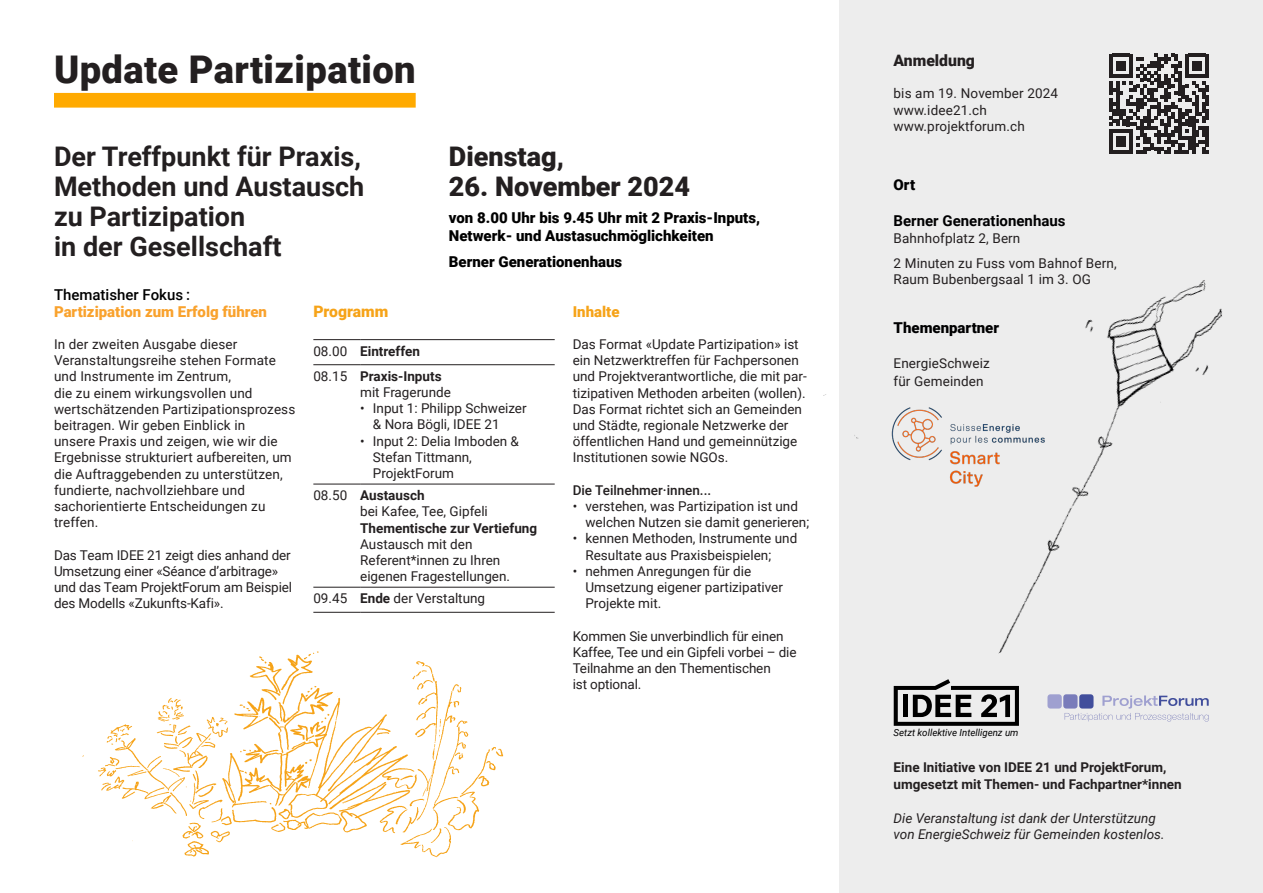
<style>
.page{position:relative;width:1263px;height:893px;background:#fff}
.page>*{position:absolute;margin:0;border:0;box-sizing:border-box;transform-origin:0 0}
.t1{font:900 38.25px "Roboto";letter-spacing:.01em;color:#231f20}
.t2{font:700 27px/30px "Roboto";color:#231f20}
.t3{font:900 27px "Roboto";color:#231f20}
.t4{font:900 15.75px "Roboto";color:#231f20}
.t5{font:900 15.75px "Roboto";color:#f6a318}
.t6{font:900 15px/18px "Roboto";color:#000}
.t7{font:900 15px "Roboto";color:#f9a22d}
.t8{font:700 15px "Roboto";color:#000001}
.t9{font:500 15px "Roboto";color:#000}
.t10{font:900 15px "Roboto";color:#000001}
.t11{font:900 15px "Roboto";color:#f6a318}
.t12{font:13.5px/16.2px "Roboto";color:#231f20}
.t13{font:700 13.5px/25px "Roboto";color:#231f20}
.t14{font:italic 13.5px/16.2px "Roboto";color:#231f20}
.t15{font:500 13.5px "Roboto";color:#231f20}
.t16{font:italic 9.75px "Roboto";color:#000001}
.s1{font-weight:400}
.s2{font-weight:700}
</style>
<div class="page">
<hr style="left:313px;top:339px;width:47px;height:1px;background:#231f20">
<hr style="left:360px;top:339px;width:195px;height:1px;background:#231f20">
<hr style="left:313px;top:364px;width:47px;height:1px;background:#231f20">
<hr style="left:360px;top:364px;width:195px;height:1px;background:#231f20">
<hr style="left:313px;top:484px;width:47px;height:1px;background:#231f20">
<hr style="left:360px;top:484px;width:195px;height:1px;background:#231f20">
<hr style="left:313px;top:587px;width:47px;height:1px;background:#231f20">
<hr style="left:360px;top:587px;width:195px;height:1px;background:#231f20">
<hr style="left:313px;top:612px;width:47px;height:1px;background:#231f20">
<hr style="left:360px;top:612px;width:195px;height:1px;background:#231f20">
<div style="left:839px;top:0;width:424px;height:893px;background:#ededed"></div>
<img style="left:823px;top:280px;width:399px;height:374px">
<div style="left:54px;top:93px;width:362px;height:15px;background:#fa0"></div>
<img style="left:82px;top:651px;width:422px;height:207px">
<svg style="left:894px;top:679px;width:125px;height:47px"></svg>
<svg style="left:1109px;top:54px;width:100px;height:100px"></svg>
<img style="left:878px;top:387px;width:184px;height:123px">
<div style="left:1047px;top:694px;width:15px;height:15px;background:#9fa0d0;border-radius:3px"></div>
<div style="left:1063px;top:694px;width:14px;height:15px;background:#797cba;border-radius:3px"></div>
<svg style="left:1079px;top:694px;width:14px;height:15px"></svg>
<svg style="left:1065px;top:695px;width:144px;height:26px"></svg>
<h1 class="t1" style="left:54px;top:42px;width:363px">Update Partizipation</h1>
<h2 class="t2" style="left:54px;top:140px;width:312px">Der Treffpunkt für Praxis,<br>Methoden und Austausch zu Partizipation<br>in der Gesellschaft</h2>
<h2 class="t3" style="left:449px;top:137px;width:117px">Dienstag,</h2>
<h2 class="t3" style="left:449px;top:167px;width:243px">26. November 2024</h2>
<p class="t6" style="left:449px;top:208px;width:313px">von 8.00 Uhr bis 9.45 Uhr mit 2 Praxis-Inputs,<br>Netwerk- und Austasuchmöglichkeiten</p>
<p class="t6" style="left:449px;top:252px;width:175px">Berner Generationenhaus</p>
<p class="t9" style="left:54px;top:285px;width:138px">Thematisher Fokus :</p>
<p class="t7" style="left:54px;top:301px;width:215px">Partizipation zum Erfolg führen</p>
<p class="t12" style="left:54px;top:336px;width:243px">In der zweiten Ausgabe dieser Veranstaltungsreihe stehen Formate und Instrumente im Zentrum,<br>die zu einem wirkungsvollen und wertschätzenden Partizipationsprozess beitragen. Wir geben Einblick in<br>unsere Praxis und zeigen, wie wir die Ergebnisse strukturiert aufbereiten, um die Auftraggebenden zu unterstützen, fundierte, nachvollziehbare und sachorientierte Entscheidungen zu treffen.</p>
<p class="t12" style="left:54px;top:546px;width:240px">Das Team IDEE 21 zeigt dies anhand der Umsetzung einer «Séance d’arbitrage» und das Team ProjektForum am Beispiel des Modells «Zukunfts-Kafi».</p>
<p class="t5" style="left:313px;top:301px;width:77px">Programm</p>
<p class="t13" style="left:313px;top:338px;width:130px"><span class="s1">08.00</span> Eintreffen<br><span class="s1">08.15</span> Praxis-Inputs</p>
<p class="t12" style="left:360px;top:384px;width:92px">mit Fragerunde</p>
<p class="t12" style="left:373px;top:400px;width:155px;text-indent:-13px">• Input 1: Philipp Schweizer &amp; Nora Bögli, IDEE 21</p>
<p class="t12" style="left:373px;top:432px;width:148px;text-indent:-13px">• Input 2: Delia Imboden &amp;<br>Stefan Tittmann,<br>ProjektForum</p>
<p class="t12" style="left:360px;top:487px;width:129px;text-indent:-47px">08.50 <span class="s2">Austausch<br></span>bei Kafee, Tee, Gipfeli</p>
<p class="t13" style="left:360px;top:515px;width:178px">Thementische zur Vertiefung</p>
<p class="t12" style="left:360px;top:535px;width:151px">Austausch mit den<br>Referent*innen zu Ihren eigenen Fragestellungen.</p>
<p class="t12" style="left:313px;top:590px;width:173px">09.45 <span class="s2">Ende</span> der Verstaltung</p>
<p class="t11" style="left:573px;top:301px;width:48px">Inhalte</p>
<p class="t12" style="left:573px;top:336px;width:236px">Das Format «Update Partizipation» ist ein Netzwerktreffen für Fachpersonen und Projektverantwortliche, die mit par&shy;tizipativen Methoden arbeiten (wollen).<br>Das Format richtet sich an Gemeinden und Städte, regionale Netzwerke der öffentlichen Hand und gemeinnützige Institutionen sowie NGOs.</p>
<p class="t15" style="left:573px;top:481px;width:140px">Die Teilnehmer·innen...</p>
<p class="t12" style="left:585px;top:498px;width:225px;text-indent:-13px">• verstehen, was Partizipation ist und welchen Nutzen sie damit generieren;</p>
<p class="t12" style="left:585px;top:530px;width:213px;text-indent:-13px">• kennen Methoden, Instrumente und<br>Resultate aus Praxisbeispielen;</p>
<p class="t12" style="left:585px;top:562px;width:199px;text-indent:-13px">• nehmen Anregungen für die<br>Umsetzung eigener partizipativer<br>Projekte mit.</p>
<p class="t12" style="left:573px;top:627px;width:225px">Kommen Sie unverbindlich für einen<br>Kaffee, Tee und ein Gipfeli vorbei – die<br>Teilnahme an den Thementischen<br>ist optional.</p>
<p class="t4" style="left:893px;top:49px;width:83px">Anmeldung</p>
<p class="t12" style="left:893px;top:85px;width:166px">bis am 19. November 2024 www.idee21.ch www.projektforum.ch</p>
<p class="t10" style="left:893px;top:174px;width:23px">Ort</p>
<p class="t8" style="left:893px;top:210px;width:173px">Berner Generationenhaus</p>
<p class="t12" style="left:893px;top:225px;width:225px;line-height:25.2px">Bahnhofplatz 2, Bern<br>2 Minuten zu Fuss vom Bahnof Bern,</p>
<p class="t12" style="left:893px;top:270px;width:199px">Raum Bubenbergsaal 1 im 3. OG</p>
<p class="t10" style="left:893px;top:317px;width:107px">Themenpartner</p>
<p class="t12" style="left:893px;top:353px;width:98px;line-height:18px">EnergieSchweiz für Gemeinden</p>
<p class="t16" style="left:893px;top:726px;width:126px">Setzt kollektive Intelligenz um</p>
<p class="t13" style="left:893px;top:759px;width:290px;line-height:16.2px">Eine Initiative von IDEE 21 und ProjektForum, umgesetzt mit Themen- und Fachpartner*innen</p>
<p class="t14" style="left:893px;top:809px;width:272px">Die Veranstaltung ist dank der Unterstützung von EnergieSchweiz für Gemeinden kostenlos.</p>
</div>
